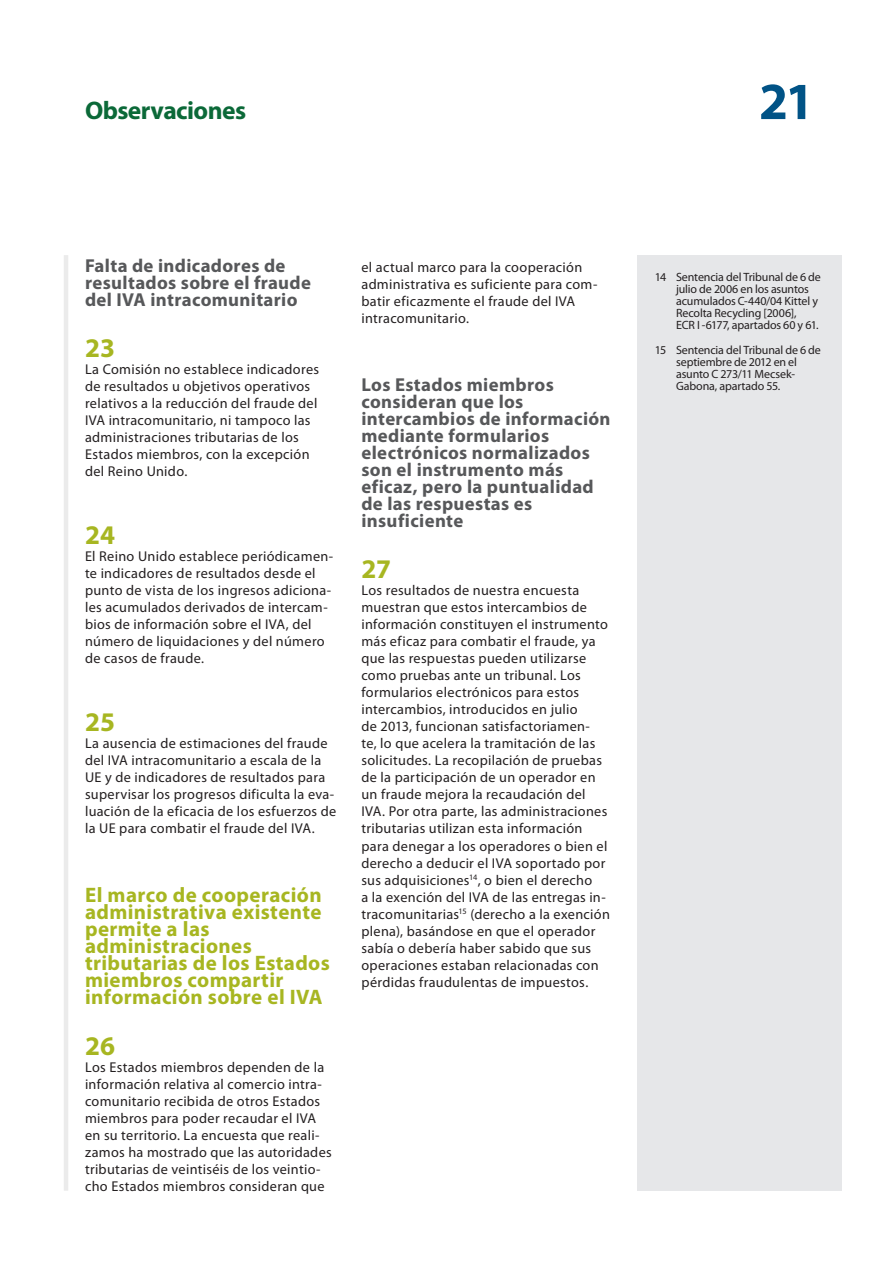
<style>
.page{position:relative;width:893px;height:1263px;background:#fff}
.page>*{position:absolute;margin:0;border:0;box-sizing:border-box;transform-origin:0 0}
.t1{font:700 52.5px "Myriad Pro";color:#015386}
.E_05_-_CHAP__1__TEXT{font:700 27px "Myriad Pro";color:#a7b621}
.t2{font:700 25.5px "Myriad Pro";letter-spacing:-.025em;color:#0b6938}
.E_02_-_CHAP__TITRE_C{font:700 21px/17px "Myriad Pro";letter-spacing:.015em;color:#a7b621}
.E_03_-_CHAP__TITRE_A{font:700 18.75px/17px "Myriad Pro";letter-spacing:.02em;color:#57585a}
.E_05_-_CHAP__1__TEXT-2{font:14.25px/17px "Myriad Pro";letter-spacing:.025em;color:#231f20}
.E_08_-_CHAP__FOOTNOT{font:12px/12px "Myriad Pro";letter-spacing:-.01em;color:#231f20}
</style>
<div class="page">
<hr style="left:64px;top:255px;width:4px;height:936px;background:#ebebeb">
<div style="left:638px;top:255px;width:204px;height:936px;background:#e6e7e9"></div>
<h3 class="t2" style="left:85px;top:94px;width:163px">Observaciones</h3>
<h1 class="t1" style="left:759px;top:67px;width:57px">21</h1>
<p class="E_03_-_CHAP__TITRE_A" style="left:85px;top:257px;width:227px">Falta de indicadores de resultados sobre el fraude del IVA intracomunitario</p>
<p class="E_05_-_CHAP__1__TEXT" style="left:85px;top:330px;width:32px">23</p>
<p class="E_05_-_CHAP__1__TEXT-2" style="left:85px;top:361px;width:236px">La Comisión no establece indicadores de resultados u objetivos operativos relativos a la reducción del fraude del IVA intracomunitario, ni tampoco las administraciones tributarias de los Estados miembros, con la excepción del Reino Unido.</p>
<p class="E_05_-_CHAP__1__TEXT" style="left:85px;top:518px;width:32px">24</p>
<p class="E_05_-_CHAP__1__TEXT-2" style="left:85px;top:548px;width:250px">El Reino Unido establece periódicamen&shy;te indicadores de resultados desde el punto de vista de los ingresos adiciona&shy;les acumulados derivados de intercam&shy;bios de información sobre el IVA, del número de liquidaciones y del número de casos de fraude.</p>
<p class="E_05_-_CHAP__1__TEXT" style="left:85px;top:705px;width:32px">25</p>
<p class="E_05_-_CHAP__1__TEXT-2" style="left:85px;top:735px;width:253px">La ausencia de estimaciones del fraude del IVA intracomunitario a escala de la UE y de indicadores de resultados para supervisar los progresos dificulta la eva&shy;luación de la eficacia de los esfuerzos de la UE para combatir el fraude del IVA.</p>
<p class="E_02_-_CHAP__TITRE_C" style="left:85px;top:885px;width:246px">El marco de cooperación administrativa existente permite a las administraciones tributarias de los Estados miembros compartir información sobre el IVA</p>
<p class="E_05_-_CHAP__1__TEXT" style="left:85px;top:1028px;width:32px">26</p>
<p class="E_05_-_CHAP__1__TEXT-2" style="left:85px;top:1058px;width:248px">Los Estados miembros dependen de la información relativa al comercio intra&shy;comunitario recibida de otros Estados miembros para poder recaudar el IVA en su territorio. La encuesta que reali&shy;zamos ha mostrado que las autoridades tributarias de veintiséis de los veintio&shy;cho Estados miembros consideran que</p>
<p class="E_05_-_CHAP__1__TEXT-2" style="left:361px;top:259px;width:237px">el actual marco para la cooperación administrativa es suficiente para com&shy;batir eficazmente el fraude del IVA intracomunitario.</p>
<p class="E_03_-_CHAP__TITRE_A" style="left:361px;top:376px;width:251px">Los Estados miembros consideran que los intercambios de información mediante formularios electrónicos normalizados son el instrumento más eficaz, pero la puntualidad de las respuestas es insuficiente</p>
<p class="E_05_-_CHAP__1__TEXT" style="left:361px;top:552px;width:31px">27</p>
<p class="E_05_-_CHAP__1__TEXT-2" style="left:361px;top:582px;width:250px">Los resultados de nuestra encuesta muestran que estos intercambios de información constituyen el instrumento más eficaz para combatir el fraude, ya que las respuestas pueden utilizarse como pruebas ante un tribunal. Los formularios electrónicos para estos intercambios, introducidos en julio<br>de 2013, funcionan satisfactoriamen-<br>te, lo que acelera la tramitación de las solicitudes. La recopilación de pruebas de la participación de un operador en un fraude mejora la recaudación del IVA. Por otra parte, las administraciones tributarias utilizan esta información para denegar a los operadores o bien el derecho a deducir el IVA soportado por sus adquisiciones<sup>14</sup>, o bien el derecho<br>a la exención del IVA de las entregas in&shy;tracomunitarias<sup>15</sup> (derecho a la exención plena), basándose en que el operador sabía o debería haber sabido que sus operaciones estaban relacionadas con pérdidas fraudulentas de impuestos.</p>
<p class="E_08_-_CHAP__FOOTNOT" style="left:676px;top:271px;width:146px;text-indent:-21px">14 Sentencia del Tribunal de 6 de julio de 2006 en los asuntos acumulados C-440/04 Kittel y<br>Recolta Recycling [2006],<br>ECR I -6177, apartados 60 y 61.</p>
<p class="E_08_-_CHAP__FOOTNOT" style="left:676px;top:344px;width:146px;text-indent:-21px">15 Sentencia del Tribunal de 6 de septiembre de 2012 en el asunto C 273/11 Mecsek-<br>Gabona, apartado 55.</p>
</div>
